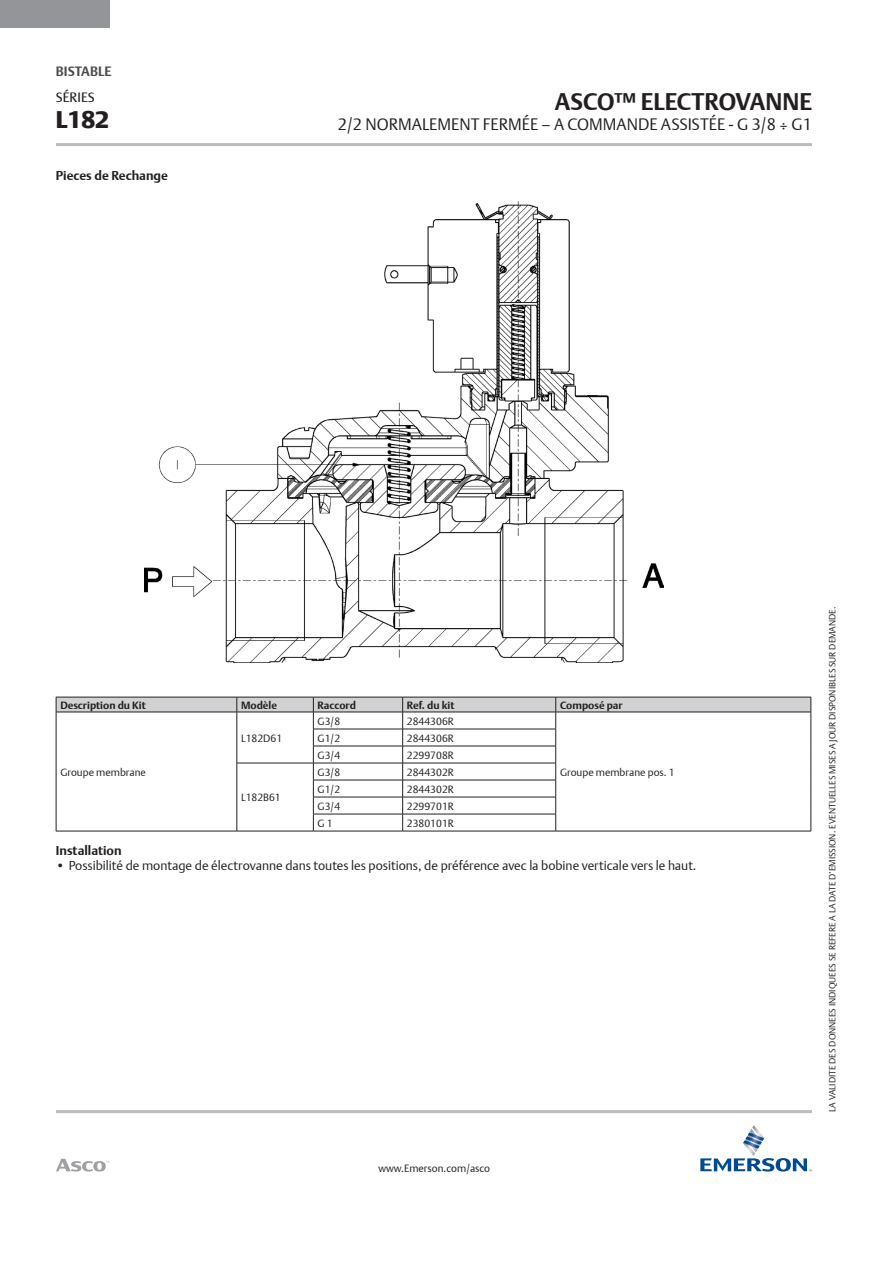
<style>
.page{position:relative;width:893px;height:1263px;background:#fff}
.page>*{position:absolute;margin:0;border:0;box-sizing:border-box;transform-origin:0 0}
.t1{font:700 24px "DTL Argo T";color:#231f20}
.t2{font:900 24px "DTL Argo T";color:#231f20}
.t3{font:16.5px "DTL Argo T Light";color:#231f20}
.t4{font:700 13.5px "DTL Argo T";color:#4b4c4d}
.t5{font:13.5px "DTL Argo T";color:#231f20}
.t6{font:12.75px "DTL Argo T Light";color:#231f20}
.t7{font:700 12.75px "DTL Argo T";color:#231f20}
.t8{font:10.5px "DTL Argo T Light";color:#231f20}
.t9{font:700 10.5px "DTL Argo T";color:#231f20}
.t10{font:9px "DTL Argo T Light";color:#231f20}
</style>
<div class="page">
<hr style="left:56px;top:143px;width:756px;height:3px;background:#bcbdc0">
<div style="left:0;top:0;width:110px;height:28px;background:#939598"></div>
<svg style="left:700px;top:1125px;width:112px;height:46px"></svg>
<svg style="left:56px;top:1159px;width:53px;height:12px"></svg>
<hr style="left:56px;top:1110px;width:756px;height:3px;background:#bcbdc0">
<img style="left:145px;top:202px;width:518px;height:460px">
<svg style="left:56px;top:697px;width:756px;height:134px"></svg>
<hr style="left:56px;top:831px;width:181px;height:1px;background:#231f20">
<hr style="left:237px;top:831px;width:76px;height:1px;background:#231f20">
<hr style="left:313px;top:831px;width:90px;height:1px;background:#231f20">
<hr style="left:403px;top:831px;width:153px;height:1px;background:#231f20">
<hr style="left:556px;top:831px;width:255px;height:1px;background:#231f20">
<p class="t4" style="left:56px;top:63px;width:57px">BISTABLE</p>
<p class="t5" style="left:56px;top:89px;width:40px">SÉRIES</p>
<p class="t2" style="left:56px;top:105px;width:55px">L182</p>
<p class="t7" style="left:56px;top:168px;width:114px">Pieces de Rechange</p>
<p class="t1" style="left:555px;top:87px;width:259px">ASCO™ ELECTROVANNE</p>
<p class="t3" style="left:338px;top:114px;width:476px">2/2 NORMALEMENT FERMÉE – A COMMANDE ASSISTÉE - G 3/8 ÷ G1</p>
<p class="t9" style="left:60px;top:699px;width:87px">Description du Kit</p>
<p class="t9" style="left:241px;top:699px;width:38px">Modèle</p>
<p class="t9" style="left:318px;top:699px;width:40px">Raccord</p>
<p class="t9" style="left:407px;top:699px;width:49px">Ref. du kit</p>
<p class="t9" style="left:560px;top:699px;width:64px">Composé par</p>
<p class="t8" style="left:60px;top:765px;width:87px">Groupe membrane</p>
<p class="t8" style="left:241px;top:731px;width:43px">L182D61</p>
<p class="t8" style="left:241px;top:791px;width:41px">L182B61</p>
<p class="t8" style="left:318px;top:714px;width:24px">G3/8</p>
<p class="t8" style="left:407px;top:714px;width:48px">2844306R</p>
<p class="t8" style="left:318px;top:731px;width:24px">G1/2</p>
<p class="t8" style="left:407px;top:731px;width:48px">2844306R</p>
<p class="t8" style="left:318px;top:748px;width:24px">G3/4</p>
<p class="t8" style="left:407px;top:748px;width:48px">2299708R</p>
<p class="t8" style="left:318px;top:765px;width:24px">G3/8</p>
<p class="t8" style="left:407px;top:765px;width:48px">2844302R</p>
<p class="t8" style="left:318px;top:783px;width:24px">G1/2</p>
<p class="t8" style="left:407px;top:783px;width:48px">2844302R</p>
<p class="t8" style="left:318px;top:800px;width:24px">G3/4</p>
<p class="t8" style="left:407px;top:800px;width:48px">2299701R</p>
<p class="t8" style="left:318px;top:817px;width:17px">G 1</p>
<p class="t8" style="left:407px;top:817px;width:48px">2380101R</p>
<p class="t8" style="left:560px;top:765px;width:116px">Groupe membrane pos. 1</p>
<p class="t7" style="left:56px;top:843px;width:67px">Installation</p>
<p class="t6" style="left:56px;top:858px;width:642px">• Possibilité de montage de électrovanne dans toutes les positions, de préférence avec la bobine verticale vers le haut.</p>
<p class="t8" style="left:378px;top:1161px;width:113px">www.Emerson.com/asco</p>
<p class="t10" style="left:827px;top:1111px;width:506px;rotate:-90deg">LA VALIDITE DES DONNEES INDIQUEES SE REFERE A LA DATE D’EMISSION. EVENTUELLES MISES A JOUR DISPONIBLES SUR DEMANDE.</p>
</div>
